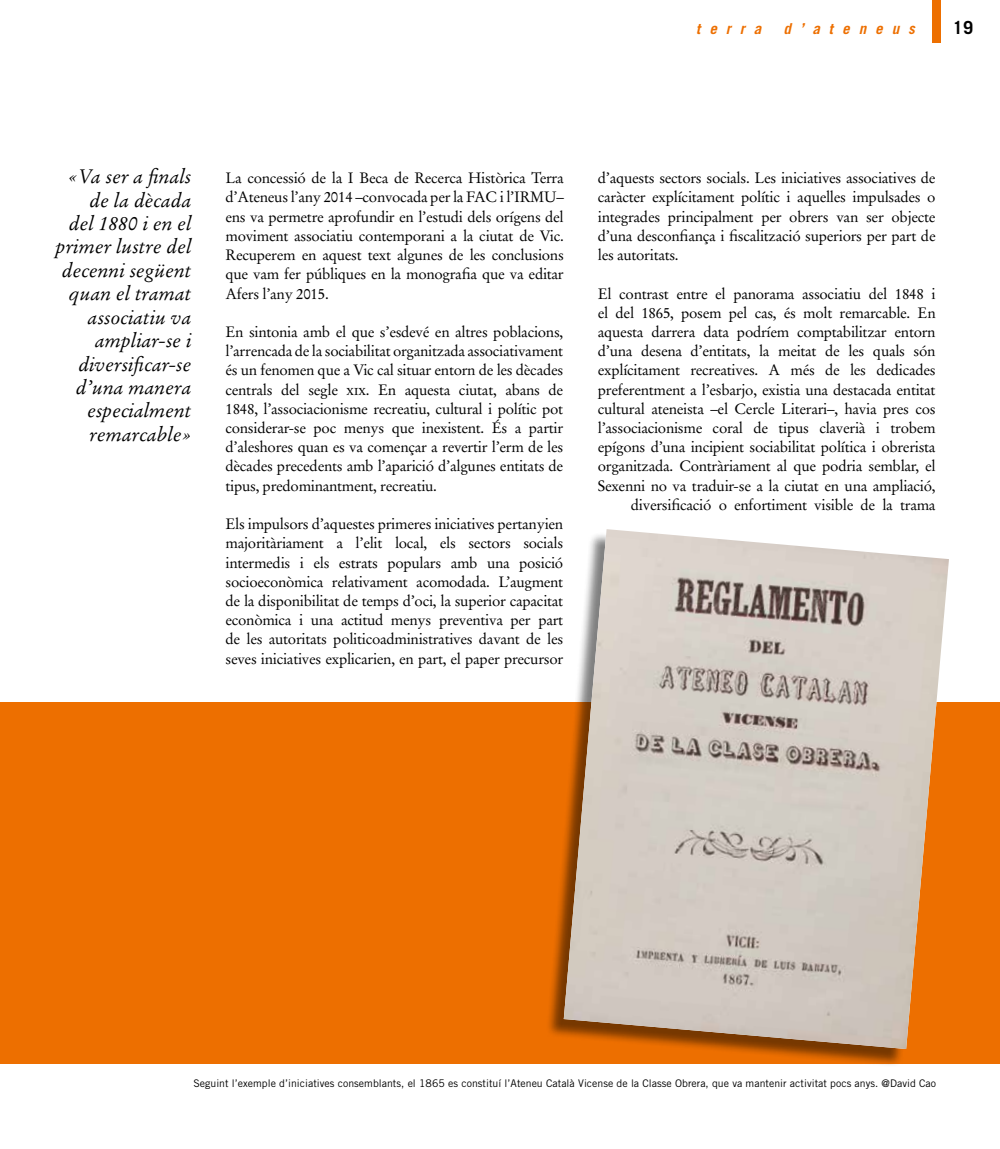
<style>
.page{position:relative;width:1000px;height:1149px;background:#fff}
.page>*{position:absolute;margin:0;border:0;box-sizing:border-box;transform-origin:0 0}
.t1{font:italic 19.5px/23.4px "Stempel Garamond LT Std";color:#000;text-align:right}
.t2{font:700 18px "Trade Gothic LT Std";color:#000}
.t3{font:15px/19.2px "Stempel Garamond LT Std";letter-spacing:-.02em;color:#000;text-align:justify}
.t4{font:italic 700 15px "Trade Gothic LT Std";letter-spacing:.6em;color:#ed6f00}
.t5{font:10.5px "Trade Gothic LT Std";letter-spacing:.005em;color:#000}
</style>
<div class="page">
<div style="left:931px;top:0;width:9px;height:43px;background:#ed6f00"></div>
<div style="left:0;top:701px;width:999px;height:362px;background:#ed6f00"></div>
<div style="left:545px;top:531px;width:401px;height:536px;background:#000;opacity:.5"></div>
<img style="left:563px;top:529px;width:385px;height:519px">
<p class="t4" style="left:696px;top:19px;width:67px">terra</p>
<p class="t4" style="left:783px;top:19px;width:133px">d’ateneus</p>
<p class="t2" style="left:952px;top:16px;width:22px">19</p>
<h1 class="t1" style="left:56px;top:165px;width:137px">«Va ser a finals de la dècada<br>del 1880 i en el primer lustre del decenni següent quan el tramat associatiu va ampliar-se i diversificar-se d’una manera especialment remarcable»</h1>
<p class="t3" style="left:225px;top:168px;width:340px">La concessió de la I Beca de Recerca Històrica Terra d’Ateneus l’any 2014 –convocada per la FAC i l’IRMU– ens va permetre aprofundir en l’estudi dels orígens del moviment associatiu contemporani a la ciutat de Vic.<br>Recuperem en aquest text algunes de les conclusions que vam fer públiques en la monografia que va editar Afers l’any 2015.</p>
<p class="t3" style="left:225px;top:322px;width:339px">En sintonia amb el que s’esdevé en altres poblacions, l’arrencada de la sociabilitat organitzada associativament és un fenomen que a Vic cal situar entorn de les dècades centrals del segle xix. En aquesta ciutat, abans de 1848, l’associacionisme recreatiu, cultural i polític pot considerar-se poc menys que inexistent. És a partir d’aleshores quan es va començar a revertir l’erm de les dècades precedents amb l’aparició d’algunes entitats de tipus, predominantment, recreatiu.</p>
<p class="t3" style="left:225px;top:514px;width:339px">Els impulsors d’aquestes primeres iniciatives pertanyien majoritàriament a l’elit local, els sectors socials intermedis i els estrats populars amb una posició socioeconòmica relativament acomodada. L’augment de la disponibilitat de temps d’oci, la superior capacitat econòmica i una actitud menys preventiva per part de les autoritats politicoadministratives davant de les seves iniciatives explicarien, en part, el paper precursor</p>
<p class="t3" style="left:597px;top:168px;width:339px">d’aquests sectors socials. Les iniciatives associatives de caràcter explícitament polític i aquelles impulsades o integrades principalment per obrers van ser objecte d’una desconfiança i fiscalització superiors per part de les autoritats.</p>
<p class="t3" style="left:597px;top:284px;width:339px;text-align:right">El contrast entre el panorama associatiu del 1848 i el del 1865, posem pel cas, és molt remarcable. En aquesta darrera data podríem comptabilitzar entorn d’una desena d’entitats, la meitat de les quals són explícitament recreatives. A més de les dedicades preferentment a l’esbarjo, existia una destacada entitat cultural ateneista –el Cercle Literari–, havia pres cos l’associacionisme coral de tipus claverià i trobem epígons d’una incipient sociabilitat política i obrerista organitzada. Contràriament al que podria semblar, el Sexenni no va traduir-se a la ciutat en una ampliació, diversificació o enfortiment visible de la trama</p>
<p class="t5" style="left:193px;top:1076px;width:744px">Seguint l’exemple d’iniciatives consemblants, el 1865 es constituí l’Ateneu Català Vicense de la Classe Obrera, que va mantenir activitat pocs anys. @David Cao</p>
</div>
